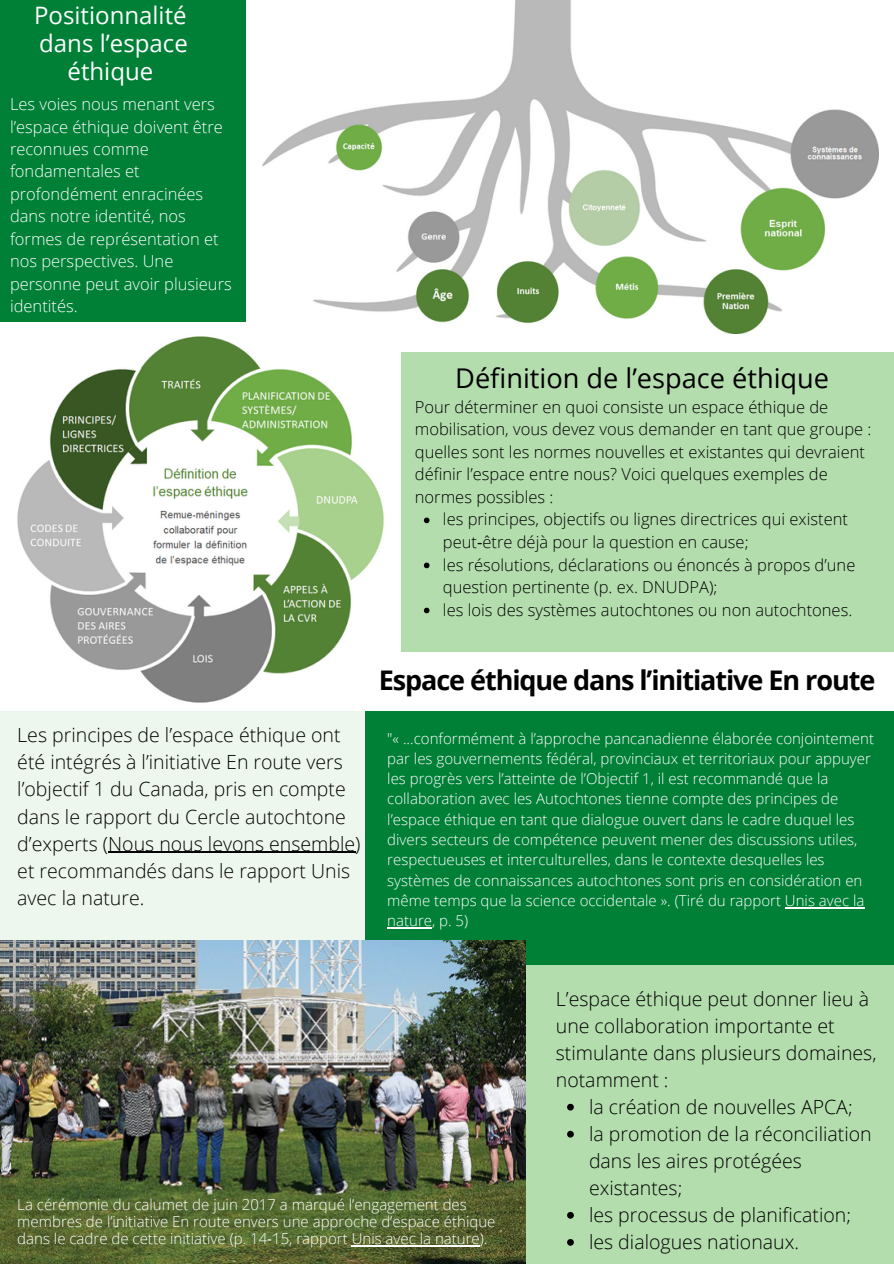
<style>
.page{position:relative;width:894px;height:1264px;background:#fff}
.page>*{position:absolute;margin:0;border:0;box-sizing:border-box;transform-origin:0 0}
.t1{font:27.15px "Open Sans";color:#000}
.t2{font:700 27px "Open Sans";letter-spacing:-.04em;color:#000}
.t3{font:24px/28.2px "Open Sans";color:#fdfefe;text-align:center}
.t4{font:300 19.5px/27px "Open Sans";color:#000}
.t5{font:300 16.5px/22.5px "Open Sans";color:#000}
.t6{font:300 16.5px/22.5px "Open Sans";color:#fdfefe}
.t7{font:300 15px/20.2px "Open Sans";color:#fdfefe}
.t8{font:300 15px/17px "Open Sans";color:#fff}
.s1{font-family:"Noto Sans";font-weight:400}
</style>
<div class="page">
<div style="left:0;top:0;width:245px;height:321px;background:#008037"></div>
<div style="left:0;top:711px;width:893px;height:552px;background:#eef7ed"></div>
<div style="left:365px;top:711px;width:528px;height:475px;background:#008037"></div>
<div style="left:401px;top:352px;width:492px;height:300px;background:#b4ddae"></div>
<div style="left:518px;top:965px;width:375px;height:298px;background:#b4ddae"></div>
<img style="left:0;top:940px;width:525px;height:323px">
<img style="left:262px;top:0;width:616px;height:333px">
<img style="left:17px;top:336px;width:367px;height:367px">
<hr style="left:784px;top:906px;width:80px;height:2px;background:#fdfefe">
<hr style="left:387px;top:927px;width:45px;height:1px;background:#fdfefe">
<svg style="left:424px;top:517px;width:5px;height:6px"></svg>
<svg style="left:424px;top:562px;width:5px;height:6px"></svg>
<svg style="left:424px;top:607px;width:5px;height:6px"></svg>
<hr style="left:351px;top:1245px;width:128px;height:1px;background:#fff">
<hr style="left:108px;top:851px;width:247px;height:1px;background:#000">
<svg style="left:567px;top:1103px;width:6px;height:7px"></svg>
<svg style="left:567px;top:1130px;width:6px;height:7px"></svg>
<svg style="left:567px;top:1211px;width:6px;height:7px"></svg>
<svg style="left:567px;top:1239px;width:6px;height:6px"></svg>
<p class="t3" style="left:34px;top:0;width:154px">Positionnalité</p>
<p class="t3" style="left:39px;top:28px;width:150px">dans l’espace éthique</p>
<p class="t6" style="left:10px;top:92px;width:223px">Les voies nous menant vers l’espace éthique doivent être reconnues comme fondamentales et profondément enracinées dans notre identité, nos formes de représentation et nos perspectives. Une personne peut avoir plusieurs identités.</p>
<p class="t4" style="left:17px;top:721px;width:344px">Les principes de l’espace éthique ont été intégrés à l’initiative En route vers l’objectif 1 du Canada, pris en compte dans le rapport du Cercle autochtone d’experts (Nous nous levons ensemble) et recommandés dans le rapport Unis avec la nature.</p>
<p class="t1" style="left:455px;top:359px;width:375px">Définition de l’espace éthique</p>
<p class="t5" style="left:415px;top:395px;width:458px">Pour déterminer en quoi consiste un espace éthique de mobilisation, vous devez vous demander en tant que groupe : quelles sont les normes nouvelles et existantes qui devraient définir l’espace entre nous? Voici quelques exemples de normes possibles :</p>
<p class="t5" style="left:443px;top:508px;width:406px">les principes, objectifs ou lignes directrices qui existent peut<span class="s1">‑</span>être déjà pour la question en cause;</p>
<p class="t5" style="left:443px;top:553px;width:414px">les résolutions, déclarations ou énoncés à propos d’une question pertinente (p. ex. DNUDPA);</p>
<p class="t5" style="left:443px;top:598px;width:411px">les lois des systèmes autochtones ou non autochtones.</p>
<p class="t2" style="left:378px;top:661px;width:498px">Espace éthique dans l’initiative En route</p>
<p class="t7" style="left:387px;top:727px;width:488px">"« ...conformément à l’approche pancanadienne élaborée conjointement par les gouvernements fédéral, provinciaux et territoriaux pour appuyer les progrès vers l’atteinte de l’Objectif 1, il est recommandé que la collaboration avec les Autochtones tienne compte des principes de l’espace éthique en tant que dialogue ouvert dans le cadre duquel les divers secteurs de compétence peuvent mener des discussions utiles, respectueuses et interculturelles, dans le contexte desquelles les systèmes de connaissances autochtones sont pris en considération en même temps que la science occidentale ». (Tiré du rapport Unis avec la nature, p. 5)</p>
<p class="t4" style="left:555px;top:984px;width:322px">L’espace éthique peut donner lieu à une collaboration importante et stimulante dans plusieurs domaines, notamment :</p>
<p class="t8" style="left:17px;top:1196px;width:479px">La cérémonie du calumet de juin 2017 a marqué l’engagement des membres de l’initiative En route envers une approche d’espace éthique dans le cadre de cette initiative (p. 14<span class="s1">‑</span>15, rapport Unis avec la nature).</p>
<p class="t4" style="left:589px;top:1092px;width:265px">la création de nouvelles APCA;</p>
<p class="t4" style="left:589px;top:1119px;width:284px">la promotion de la réconciliation dans les aires protégées existantes;</p>
<p class="t4" style="left:589px;top:1200px;width:263px">les processus de planification;</p>
<p class="t4" style="left:589px;top:1227px;width:211px">les dialogues nationaux.</p>
</div>
